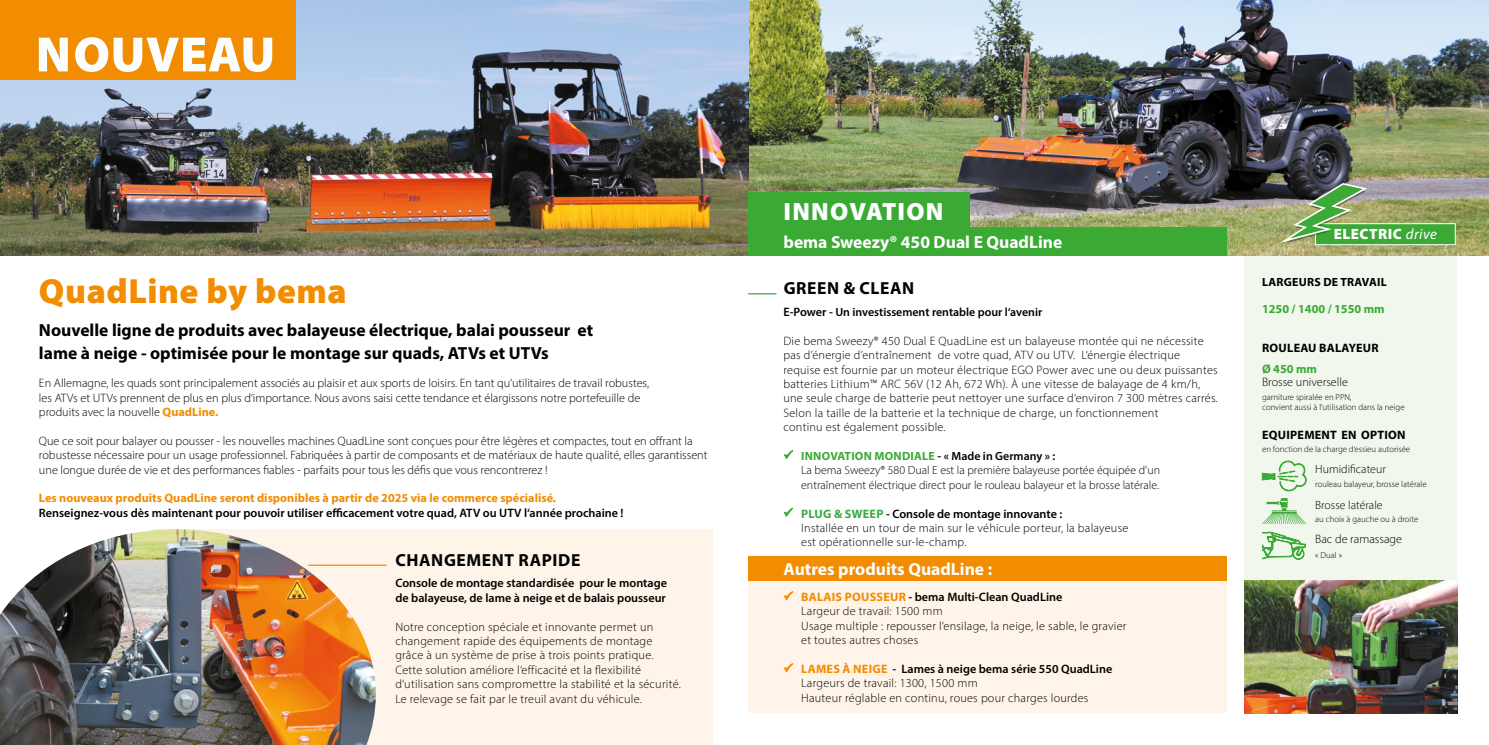
<style>
.page{position:relative;width:1489px;height:745px;background:#fff}
.page>*{position:absolute;margin:0;border:0;box-sizing:border-box;transform-origin:0 0}
.t1{font:900 50px "Myriad Pro";letter-spacing:.01em;color:#fbfdff}
.t2{font:900 35px "Myriad Pro";letter-spacing:.015em;color:#f28c00}
.t3{font:900 25px "Myriad Pro";letter-spacing:.05em;color:#fff}
.t4{font:700 17.5px/22.5px "Myriad Pro";color:#000}
.t5{font:700 17.5px "Myriad Pro";color:#fff}
.t6{font:700 17.5px "Myriad Pro";letter-spacing:.035em;color:#000}
.t7{font:900 14.88px "Myriad Pro";letter-spacing:.03em;color:#fff}
.t8{font:300 12.25px/14.4px "Myriad Pro";letter-spacing:.02em;color:#000}
.t9{font:300 12.25px/14.4px "Myriad Pro";color:#000}
.t10{font:600 12.25px/14.4px "Myriad Pro";color:#000}
.t11{font:700 12.25px "Myriad Pro";color:#f28c00}
.t12{font:700 12.25px/21.1px "Myriad Pro";letter-spacing:.02em;color:#000}
.t13{font:700 12.25px "Myriad Pro";color:#3aaa35}
.t14{font:300 11.88px/14.4px "Myriad Pro";color:#000}
.t15{font:600 11.88px "Myriad Pro";color:#000}
.t16{font:700 11.88px "Myriad Pro";letter-spacing:.02em;color:#000}
.t17{font:300 8.75px/10.5px "Myriad Pro";color:#000}
.s1{font-weight:700;color:#f28c00}
.s2{font-size:12.25px}
.s3{color:#3aaa35}
.s4{font-weight:700;color:#3aaa35}
.s5{font-weight:600;font-size:12.25px}
.s6{font-weight:600}
.s7{font-weight:700;color:#37ab49}
.s8{font-weight:600;font-size:11.88px}
.s9{color:#f28c00}
.s10{font-weight:400;font-style:italic}
.s11{color:#3fa535}
</style>
<div class="page">
<div style="left:1244px;top:241px;width:212px;height:356px;background:#f1f7ed"></div>
<div style="left:154px;top:529px;width:558px;height:215px;background:#fff4e9"></div>
<div style="left:748px;top:555px;width:478px;height:157px;background:#fff4e9"></div>
<img style="left:0;top:0;width:1488px;height:255px">
<div style="left:1315px;top:223px;width:140px;height:21px;background:#3aaa35"></div>
<div style="left:1315px;top:223px;width:140px;height:22px;border:1px solid #fff"></div>
<img style="left:1279px;top:182px;width:90px;height:63px">
<img style="left:1244px;top:580px;width:212px;height:132px">
<img style="left:0;top:529px;width:376px;height:215px">
<div style="left:0;top:0;width:295px;height:80px;background:#f28c00"></div>
<svg style="left:748px;top:293px;width:28px;height:1px"></svg>
<div style="left:748px;top:227px;width:478px;height:28px;background:#3aaa35"></div>
<hr style="left:308px;top:564px;width:78px;height:1px;background:#f28c00">
<svg style="left:1262px;top:460px;width:44px;height:30px"></svg>
<svg style="left:1262px;top:498px;width:44px;height:26px"></svg>
<svg style="left:1262px;top:531px;width:44px;height:29px"></svg>
<div style="left:748px;top:555px;width:478px;height:25px;background:#f28c00"></div>
<div style="left:748px;top:192px;width:221px;height:36px;background:#3aaa35"></div>
<h1 class="t1" style="left:36px;top:21px;width:241px">NOUVEAU</h1>
<h2 class="t2" style="left:39px;top:267px;width:309px">QuadLine by bema</h2>
<h3 class="t4" style="left:39px;top:318px;width:556px">Nouvelle ligne de produits avec balayeuse électrique, balai pousseur et lame à neige - optimisée pour le montage sur quads, ATVs et UTVs</h3>
<p class="t9" style="left:39px;top:375px;width:611px">En Allemagne, les quads sont principalement associés au plaisir et aux sports de loisirs. En tant qu‘utilitaires de travail robustes, les ATVs et UTVs prennent de plus en plus d‘importance. Nous avons saisi cette tendance et élargissons notre portefeuille de produits avec la nouvelle <span class="s1">QuadLine.</span></p>
<p class="t9" style="left:39px;top:433px;width:670px">Que ce soit pour balayer ou pousser - les nouvelles machines QuadLine sont conçues pour être légères et compactes, tout en offrant la robustesse nécessaire pour un usage professionnel. Fabriquées à partir de composants et de matériaux de haute qualité, elles garantissent une longue durée de vie et des performances fiables - parfaits pour tous les défis que vous rencontrerez !</p>
<p class="t11" style="left:39px;top:490px;width:518px">Les nouveaux produits QuadLine seront disponibles à partir de 2025 via le commerce spécialisé.</p>
<p class="t10" style="left:39px;top:505px;width:586px">Renseignez-vous dès maintenant pour pouvoir utiliser efficacement votre quad, ATV ou UTV l‘année prochaine !</p>
<h3 class="t6" style="left:395px;top:548px;width:186px">CHANGEMENT RAPIDE</h3>
<p class="t10" style="left:395px;top:575px;width:273px">Console de montage standardisée pour le montage de balayeuse, de lame à neige et de balais pousseur</p>
<p class="t8" style="left:395px;top:618px;width:287px">Notre conception spéciale et innovante permet un changement rapide des équipements de montage grâce à un système de prise à trois points pratique.<br>Cette solution améliore l‘efficacité et la flexibilité d‘utilisation sans compromettre la stabilité et la sécurité.<br>Le relevage se fait par le treuil avant du véhicule.</p>
<h3 class="t3" style="left:783px;top:194px;width:162px">INNOVATION</h3>
<h3 class="t5" style="left:783px;top:230px;width:280px">bema Sweezy® 450 Dual E QuadLine</h3>
<h3 class="t6" style="left:783px;top:277px;width:132px">GREEN &amp; CLEAN</h3>
<p class="t15" style="left:783px;top:304px;width:260px"><span class="s2">E-Power -</span> Un investissement rentable pour l‘avenir</p>
<p class="t8" style="left:783px;top:333px;width:436px">Die bema Sweezy® 450 Dual E QuadLine est un balayeuse montée qui ne nécessite pas d’énergie d’entraînement de votre quad, ATV ou UTV. L‘énergie électrique requise est fournie par un moteur électrique EGO Power avec une ou deux puissantes batteries Lithium™ ARC 56V (12 Ah, 672 Wh). À une vitesse de balayage de 4 km/h, une seule charge de batterie peut nettoyer une surface d‘environ 7 300 mètres carrés.<br>Selon la taille de la batterie et la technique de charge, un fonctionnement<br>continu est également possible.</p>
<p class="t14" style="left:801px;top:448px;width:360px;text-indent:-18px"><span class="s3">✓</span> <span class="s4">INNOVATION MONDIALE</span> <span class="s5">-</span> <span class="s6">« Made in Germany » :<br></span>La bema Sweezy® 580 Dual E est la première balayeuse portée équipée d’un entraînement électrique direct pour le rouleau balayeur et la brosse latérale.</p>
<p class="t8" style="left:801px;top:506px;width:328px;text-indent:-18px"><span class="s3">✓</span> <span class="s7">PLUG &amp; SWEEP</span> <span class="s6">- Console de montage innovante</span> <span class="s8">:<br></span>Installée en un tour de main sur le véhicule porteur, la balayeuse est opérationnelle sur-le-champ.</p>
<h3 class="t5" style="left:783px;top:557px;width:210px">Autres produits QuadLine :</h3>
<p class="t8" style="left:801px;top:589px;width:327px;text-indent:-18px"><span class="s9">✓</span> <span class="s1">BALAIS POUSSEUR</span> <span class="s6">- bema Multi-Clean QuadLine<br></span>Largeur de travail: 1500 mm<br>Usage multiple : repousser l‘ensilage, la neige, le sable, le gravier et toutes autres choses</p>
<p class="t8" style="left:801px;top:661px;width:312px;text-indent:-18px"><span class="s9">✓</span> <span class="s1">LAMES À NEIGE</span> <span class="s6">- Lames à neige bema série 550 QuadLine<br></span>Largeurs de travail: 1300, 1500 mm<br>Hauteur réglable en continu, roues pour charges lourdes</p>
<p class="t7" style="left:1333px;top:224px;width:104px">ELECTRIC <span class="s10">drive</span></p>
<p class="t16" style="left:1262px;top:274px;width:126px">LARGEURS DE TRAVAIL</p>
<p class="t13" style="left:1261px;top:300px;width:124px">1250 / 1400 / 1550 mm</p>
<p class="t12" style="left:1261px;top:337px;width:118px">ROULEAU BALAYEUR<br><span class="s11">Ø 45</span><span class="s3">0 mm</span></p>
<p class="t9" style="left:1261px;top:375px;width:87px">Brosse universelle</p>
<p class="t17" style="left:1261px;top:391px;width:144px">garniture spiralée en PPN,<br>convient aussi à l‘utilisation dans la neige</p>
<p class="t12" style="left:1262px;top:424px;width:145px">EQUIPEMENT EN OPTION</p>
<p class="t17" style="left:1261px;top:444px;width:150px">en fonction de la charge d‘essieu autorisée</p>
<p class="t14" style="left:1315px;top:462px;width:72px">Humidificateur</p>
<p class="t17" style="left:1315px;top:478px;width:113px">rouleau balayeur, brosse latérale</p>
<p class="t14" style="left:1315px;top:497px;width:69px">Brosse latérale</p>
<p class="t17" style="left:1315px;top:513px;width:105px">au choix à gauche ou à droite</p>
<p class="t9" style="left:1315px;top:531px;width:88px">Bac de ramassage</p>
<p class="t17" style="left:1315px;top:549px;width:28px">« Dual »</p>
</div>
